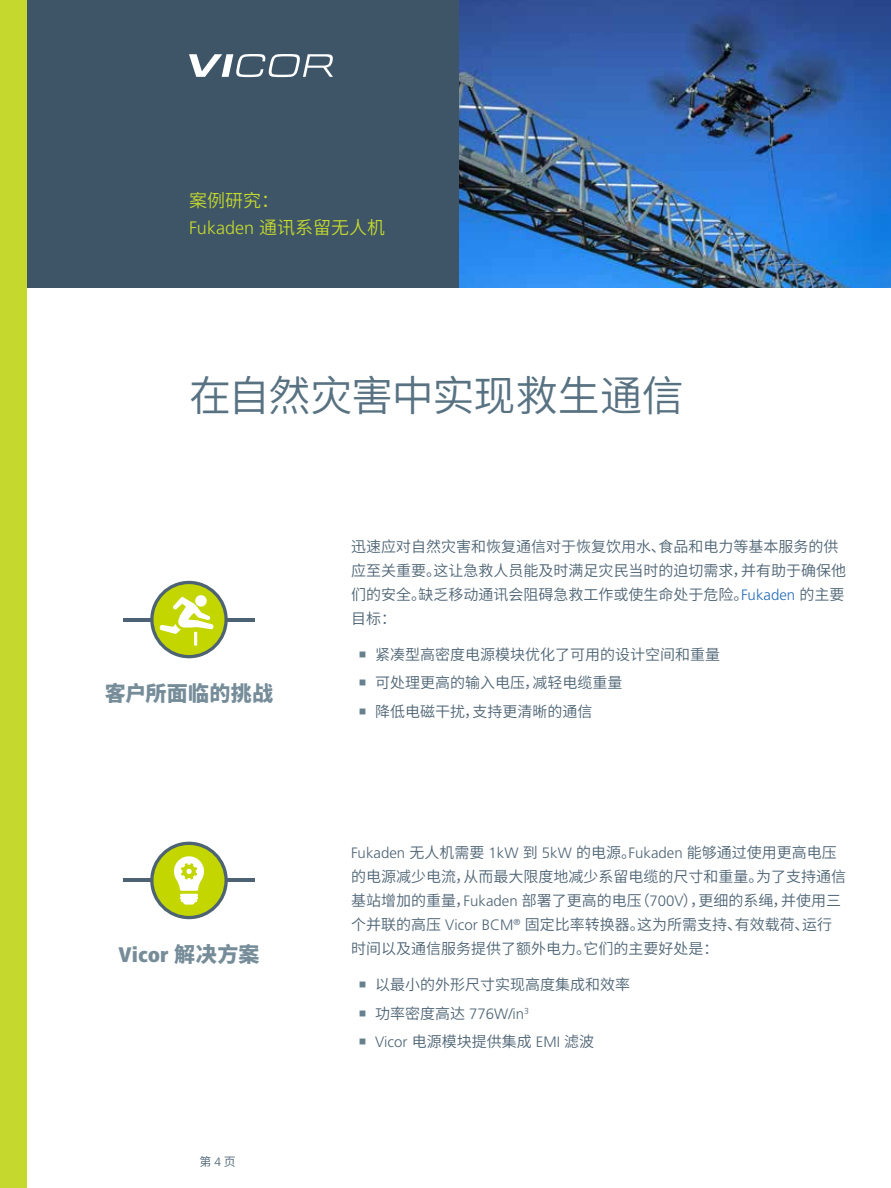
<style>
.page{position:relative;width:891px;height:1188px;background:#fff}
.page>*{position:absolute;margin:0;border:0;box-sizing:border-box;transform-origin:0 0}
.t1{font:42px "Source Han Sans CN";letter-spacing:-.025em;color:#587282}
.t2{font:900 condensed 21px "Frutiger LT Pro";color:#768d99}
.t3{font:800 21px "Source Han Sans CN";letter-spacing:.01em;color:#768d99}
.t4{font:300 18px "Frutiger LT Pro";color:#c4d82e}
.t5{font:18px "Source Han Sans CN";color:#c4d82e}
.t6{font:15px/24px "Source Han Sans CN";color:#4f6575}
.t7{font:300 15px "Frutiger LT Pro";color:#4f6575}
.t8{font:12px "Source Han Sans CN";color:#4f6575}
.s1{font-family:"Source Han Sans CN";font-weight:400}
.s2{font-family:"Source Han Sans CN";font-weight:800;font-stretch:normal}
.s3{font-family:"Frutiger LT Pro";font-weight:300}
.s4{font-family:"Frutiger LT Pro";font-weight:300;color:#286fb7}
</style>
<div class="page">
<div style="left:0;top:0;width:27px;height:1188px;background:#c4d82e"></div>
<div style="left:27px;top:0;width:433px;height:288px;background:#3d5567"></div>
<svg style="left:189px;top:54px;width:144px;height:23px"></svg>
<hr style="left:123px;top:879px;width:132px;height:3px;background:#4d6373">
<svg style="left:150px;top:842px;width:78px;height:77px"></svg>
<hr style="left:123px;top:618px;width:132px;height:3px;background:#4d6373">
<svg style="left:150px;top:581px;width:78px;height:77px"></svg>
<img style="left:459px;top:0;width:432px;height:288px">
<p class="t5" style="left:189px;top:190px;width:91px">案例研究：</p>
<p class="t4" style="left:189px;top:217px;width:198px">Fukaden <span class="s1">通讯系留无人机</span></p>
<h1 class="t1" style="left:189px;top:372px;width:496px">在自然灾害中实现救生通信</h1>
<h2 class="t3" style="left:105px;top:681px;width:170px">客户所面临的挑战</h2>
<h2 class="t2" style="left:118px;top:942px;width:143px">Vicor <span class="s2">解决方案</span></h2>
<p class="t8" style="left:200px;top:1155px;width:38px">第<span class="s3">4</span>页</p>
<p class="t6" style="left:351px;top:535px;width:496px">迅速应对自然灾害和恢复通信对于恢复饮用水、食品和电力等基本服务的供应至关重要。这让急救人员能及时满足灾民当时的迫切需求，并有助于确保他们的安全。缺乏移动通讯会阻碍急救工作或使生命处于危险。<span class="s4">Fukaden</span> 的主要目标：</p>
<p class="t6" style="left:375px;top:641px;width:346px;line-height:28.5px">紧凑型高密度电源模块优化了可用的设计空间和重量可处理更高的输入电压，减轻电缆重量<br>降低电磁干扰，支持更清晰的通信</p>
<p class="t7" style="left:351px;top:844px;width:487px">Fukaden <span class="s1">无人机需要</span> 1kW <span class="s1">到</span> 5kW <span class="s1">的电源。</span>Fukaden <span class="s1">能够通过使用更高电压</span></p>
<p class="t6" style="left:351px;top:865px;width:496px">的电源减少电流，从而最大限度地减少系留电缆的尺寸和重量。为了支持通信基站增加的重量，<span class="s3">Fukaden</span> 部署了更高的电压（<span class="s3">700V</span>），更细的系绳，并使用三个并联的高压 <span class="s3">Vicor BCM</span><sup>®</sup> 固定比率转换器。这为所需支持、有效载荷、运行时间以及通信服务提供了额外电力。它们的主要好处是：</p>
<p class="t6" style="left:375px;top:973px;width:256px">以最小的外形尺寸实现高度集成和效率</p>
<p class="t7" style="left:375px;top:1005px;width:156px"><span class="s1">功率密度高达</span> 776W/in<sup>3</sup></p>
<p class="t6" style="left:375px;top:1030px;width:221px"><span class="s3">Vicor</span> 电源模块提供集成 <span class="s3">EMI</span> 滤波</p>
</div>
